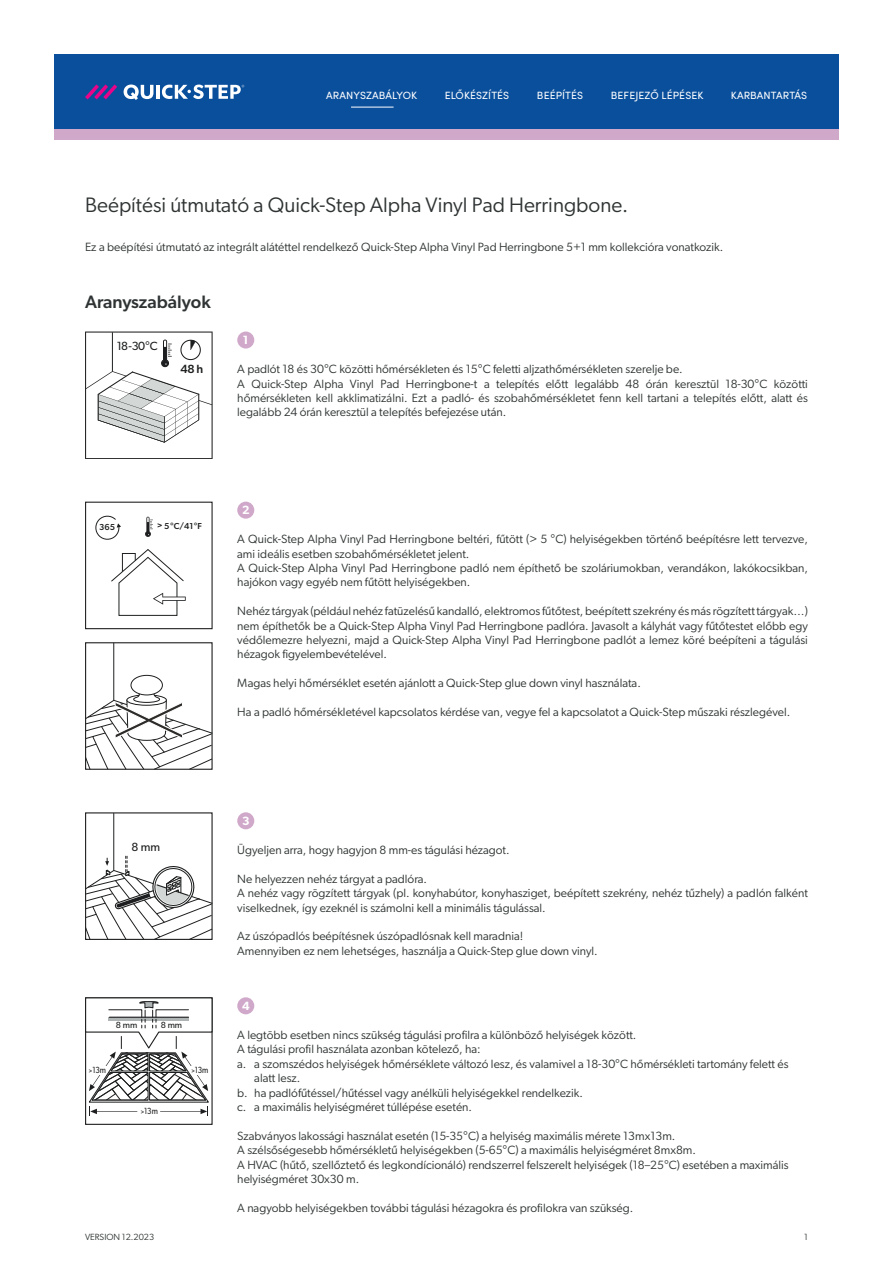
<style>
.page{position:relative;width:893px;height:1263px;background:#fff}
.page>*{position:absolute;margin:0;border:0;box-sizing:border-box;transform-origin:0 0}
.t1{font:21px "Gibson";color:#2f3333}
.t2{font:500 18px "Gibson";color:#2f3333}
.t3{font:12px/14.4px "Gibson";color:#2f3333}
.t4{font:600 12px "Gibson";color:#fff}
.t5{font:11.85px "Gibson";color:#040506}
.t6{font:500 11.85px "Gibson";color:#040506}
.t7{font:10.5px "Sofia Pro";letter-spacing:.01em;color:#fff}
.t8{font:9px "Gibson";color:#2f3333}
.t9{font:8.85px "Gibson";color:#040506;scale:.85 1}
.t10{font:8.85px "Gibson";color:#040506}
.t11{font:500 8.7px "Gibson";color:#040506}
.s1{font-weight:600;font-size:7.65px}
.s2{font-weight:500;font-size:6px}
</style>
<div class="page">
<div style="left:54px;top:54px;width:785px;height:75px;background:#0a4f9c"></div>
<div style="left:54px;top:129px;width:785px;height:11px;background:#d0a8ca"></div>
<svg style="left:85px;top:84px;width:32px;height:15px"></svg>
<svg style="left:124px;top:85px;width:29px;height:15px"></svg>
<hr style="left:156px;top:85px;width:4px;height:14px;background:#fff">
<svg style="left:162px;top:85px;width:82px;height:14px"></svg>
<svg style="left:85px;top:331px;width:128px;height:128px"></svg>
<hr style="left:112px;top:333px;width:1px;height:38px;background:#040506">
<div style="left:85px;top:502px;width:128px;height:127px;border:1px solid #040506"></div>
<svg style="left:95px;top:515px;width:26px;height:25px"></svg>
<svg style="left:145px;top:517px;width:8px;height:20px"></svg>
<svg style="left:111px;top:549px;width:75px;height:67px"></svg>
<hr style="left:113px;top:643px;width:1px;height:57px;background:#040506">
<div style="left:131px;top:675px;width:32px;height:20px;border:1px solid #040506;border-radius:50%"></div>
<svg style="left:85px;top:692px;width:128px;height:78px"></svg>
<hr style="left:113px;top:813px;width:1px;height:57px;background:#040506">
<svg style="left:85px;top:856px;width:128px;height:84px"></svg>
<svg style="left:85px;top:997px;width:128px;height:119px"></svg>
<div style="left:237px;top:331px;width:17px;height:18px;background:#d0a8ca;border-radius:50%"></div>
<div style="left:237px;top:502px;width:17px;height:17px;background:#d0a8ca;border-radius:50%"></div>
<div style="left:237px;top:812px;width:17px;height:17px;background:#d0a8ca;border-radius:50%"></div>
<div style="left:237px;top:997px;width:17px;height:17px;background:#d0a8ca;border-radius:50%"></div>
<hr style="left:351px;top:107px;width:43px;height:1px;background:#fff">
<p class="t7" style="left:326px;top:87px;width:92px">ARANYSZABÁLYOK</p>
<p class="t7" style="left:445px;top:87px;width:66px">ELŐKÉSZÍTÉS</p>
<p class="t7" style="left:537px;top:87px;width:48px">BEÉPÍTÉS</p>
<p class="t7" style="left:611px;top:87px;width:94px">BEFEJEZŐ LÉPÉSEK</p>
<p class="t7" style="left:731px;top:87px;width:78px">KARBANTARTÁS</p>
<h1 class="t1" style="left:85px;top:192px;width:545px">Beépítési útmutató a Quick-Step Alpha Vinyl Pad Herringbone.</h1>
<p class="t3" style="left:85px;top:240px;width:640px">Ez a beépítési útmutató az integrált alátéttel rendelkező Quick-Step Alpha Vinyl Pad Herringbone 5+1 mm kollekcióra vonatkozik.</p>
<h2 class="t2" style="left:85px;top:291px;width:127px">Aranyszabályok</h2>
<p class="t5" style="left:117px;top:338px;width:43px">18-30°C</p>
<p class="t6" style="left:180px;top:362px;width:24px">48 h</p>
<p class="t4" style="left:243px;top:333px;width:7px">1</p>
<p class="t3" style="left:237px;top:362px;width:572px">A padlót 18 és 30°C közötti hőmérsékleten és 15°C feletti aljzathőmérsékleten szerelje be.<br>A Quick-Step Alpha Vinyl Pad Herringbone-t a telepítés előtt legalább 48 órán keresztül 18-30°C közötti hőmérsékleten kell akklimatizálni. Ezt a padló- és szobahőmérsékletet fenn kell tartani a telepítés előtt, alatt és legalább 24 órán keresztül a telepítés befejezése után.</p>
<p class="t11" style="left:99px;top:522px;width:17px">365</p>
<p class="t11" style="left:157px;top:521px;width:46px"><span class="s1">&gt;</span> 5°C/41°F</p>
<p class="t4" style="left:242px;top:503px;width:9px">2</p>
<p class="t3" style="left:237px;top:532px;width:572px">A Quick-Step Alpha Vinyl Pad Herringbone beltéri, fűtött (&gt; 5 °C) helyiségekben történő beépítésre lett tervezve, ami ideális esetben szobahőmérsékletet jelent.<br>A Quick-Step Alpha Vinyl Pad Herringbone padló nem építhető be szoláriumokban, verandákon, lakókocsikban, hajókon vagy egyéb nem fűtött helyiségekben.</p>
<p class="t3" style="left:237px;top:604px;width:572px;text-align:justify">Nehéz tárgyak (például nehéz fatüzelésű kandalló, elektromos fűtőtest, beépített szekrény és más rögzített tárgyak…) nem építhetők be a Quick-Step Alpha Vinyl Pad Herringbone padlóra. Javasolt a kályhát vagy fűtőtestet előbb egy védőlemezre helyezni, majd a Quick-Step Alpha Vinyl Pad Herringbone padlót a lemez köré beépíteni a tágulási hézagok figyelembevételével.</p>
<p class="t3" style="left:237px;top:676px;width:405px">Magas helyi hőmérséklet esetén ajánlott a Quick-Step glue down vinyl használata.</p>
<p class="t3" style="left:237px;top:704px;width:555px">Ha a padló hőmérsékletével kapcsolatos kérdése van, vegye fel a kapcsolatot a Quick-Step műszaki részlegével.</p>
<p class="t5" style="left:131px;top:840px;width:30px">8 mm</p>
<p class="t10" style="left:116px;top:1020px;width:23px">8 mm</p>
<p class="t10" style="left:161px;top:1020px;width:23px">8 mm</p>
<p class="t9" style="left:89px;top:1064px;width:22px"><span class="s2">&gt;</span>13m</p>
<p class="t9" style="left:191px;top:1064px;width:22px"><span class="s2">&gt;</span>13m</p>
<p class="t9" style="left:141px;top:1105px;width:22px"><span class="s2">&gt;</span>13m</p>
<p class="t4" style="left:242px;top:813px;width:9px">3</p>
<p class="t3" style="left:237px;top:842px;width:274px">Ügyeljen arra, hogy hagyjon 8 mm-es tágulási hézagot.</p>
<p class="t3" style="left:237px;top:871px;width:572px">Ne helyezzen nehéz tárgyat a padlóra.<br>A nehéz vagy rögzített tárgyak (pl. konyhabútor, konyhasziget, beépített szekrény, nehéz tűzhely) a padlón falként viselkednek, így ezeknél is számolni kell a minimális tágulással.</p>
<p class="t3" style="left:237px;top:929px;width:362px">Az úszópadlós beépítésnek úszópadlósnak kell maradnia!<br>Amennyiben ez nem lehetséges, használja a Quick-Step glue down vinyl.</p>
<p class="t4" style="left:242px;top:998px;width:9px">4</p>
<p class="t3" style="left:237px;top:1027px;width:401px">A legtöbb esetben nincs szükség tágulási profilra a különböző helyiségek között.</p>
<p class="t3" style="left:237px;top:1042px;width:245px">A tágulási profil használata azonban kötelező, ha:</p>
<p class="t3" style="left:237px;top:1056px;width:553px">a. a szomszédos helyiségek hőmérséklete változó lesz, és valamivel a 18-30°C hőmérsékleti tartomány felett és</p>
<p class="t3" style="left:254px;top:1071px;width:48px">alatt lesz.</p>
<p class="t3" style="left:237px;top:1085px;width:347px">b. ha padlófűtéssel/hűtéssel vagy anélküli helyiségekkel rendelkezik.</p>
<p class="t3" style="left:237px;top:1099px;width:236px">c. a maximális helyiségméret túllépése esetén.</p>
<p class="t3" style="left:237px;top:1128px;width:553px">Szabványos lakossági használat esetén (15-35°C) a helyiség maximális mérete 13mx13m.<br>A szélsőségesebb hőmérsékletű helyiségekben (5-65°C) a maximális helyiségméret 8mx8m.<br>A HVAC (hűtő, szellőztető és legkondícionáló) rendszerrel felszerelt helyiségek (18–25°C) esetében a maximális helyiségméret 30x30 m.</p>
<p class="t3" style="left:237px;top:1200px;width:398px">A nagyobb helyiségekben további tágulási hézagokra és profilokra van szükség.</p>
<p class="t8" style="left:85px;top:1231px;width:71px">VERSION 12.2023</p>
<p class="t8" style="left:804px;top:1231px;width:5px">1</p>
</div>
